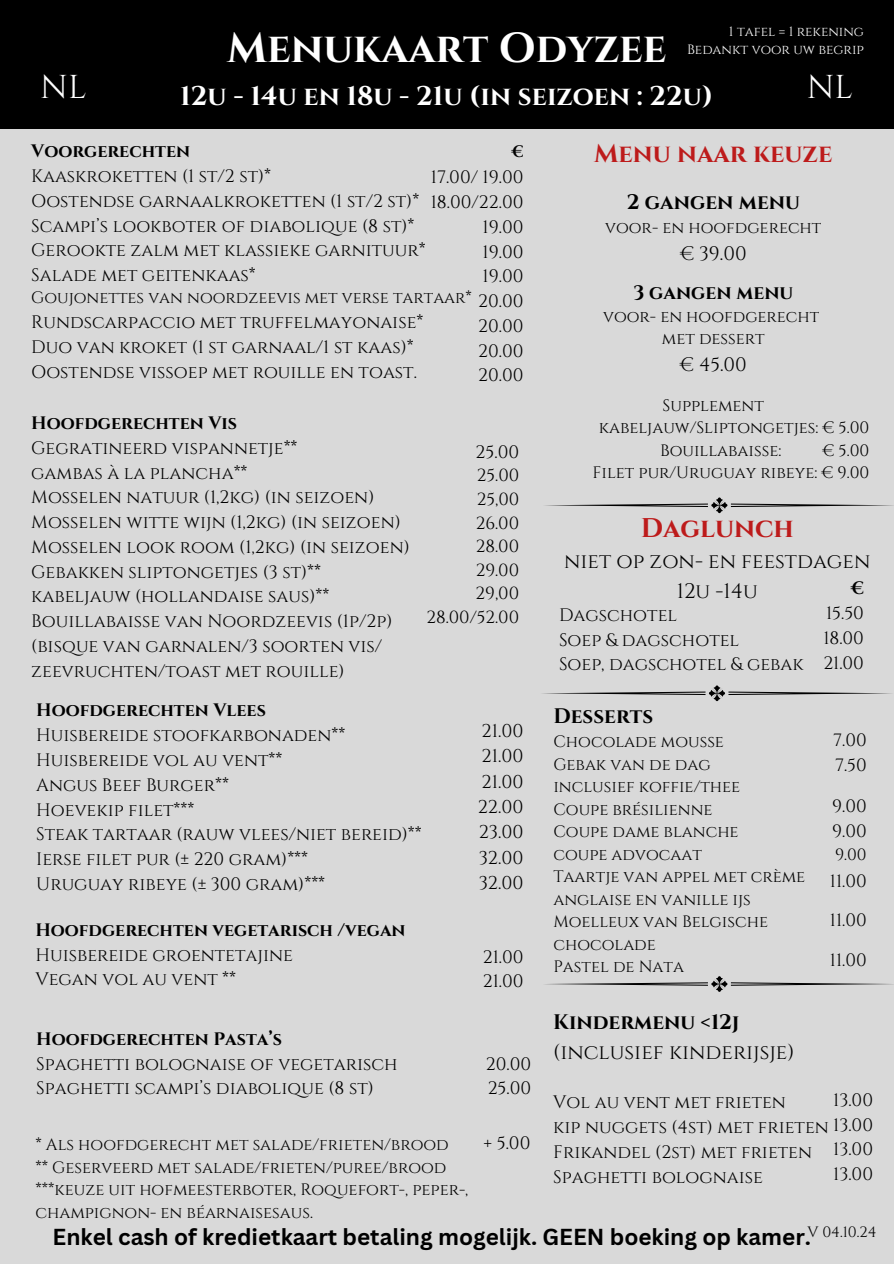
<style>
.page{position:relative;width:894px;height:1264px;background:#fff}
.page>*{position:absolute;margin:0;border:0;box-sizing:border-box;transform-origin:0 0}
.t1{font:700 42px "Cinzel";color:#fff}
.t2{font:33px "Cinzel";color:#fff}
.t3{font:700 27px "Cinzel";color:#fff}
.t4{font:700 27px "Cinzel";color:#bd1b1b}
.t5{font:700 25.5px "Cinzel";color:#bd1b1b}
.t6{font:700 22.5px "Canva Sans";color:#000}
.t7{font:21px/29.2px "Cinzel";color:#000;text-align:center}
.t8{font:700 21px "Cinzel";color:#000}
.t9{font:19.5px "Cinzel";color:#000}
.t10{font:700 19.5px "Cinzel";color:#000}
.t11{font:18.45px/25.3px "Cinzel";color:#000;text-align:justify}
.t12{font:18px/24.8px "Cinzel";color:#000}
.t13{font:700 18px "Cinzel";color:#000}
.t14{font:17.85px/24.9px "Cinzel";color:#000}
.t15{font:17.55px/23.7px "Cinzel";color:#000;text-align:right}
.t16{font:700 16.65px "Cinzel";color:#000}
.t17{font:16.5px/22.5px "Cinzel";color:#000}
.t18{font:16.35px "Cinzel";color:#000}
.t19{font:15px "Cinzel";color:#000}
.t20{font:13.5px "Cinzel";color:#fff}
.s1{font-weight:700}
</style>
<div class="page">
<div style="left:0;top:0;width:893px;height:1263px;background:#d9d9d9"></div>
<div style="left:0;top:0;width:893px;height:129px;background:#000"></div>
<svg style="left:545px;top:497px;width:348px;height:16px"></svg>
<svg style="left:542px;top:685px;width:350px;height:16px"></svg>
<svg style="left:545px;top:976px;width:348px;height:15px"></svg>
<h5 class="t20" style="left:728px;top:23px;width:136px">1 tafel = 1 rekening</h5>
<p class="t20" style="left:686px;top:41px;width:178px">Bedankt voor uw begrip</p>
<h2 class="t1" style="left:227px;top:21px;width:441px">Menukaart Odyzee</h2>
<h2 class="t3" style="left:180px;top:79px;width:534px">12u - 14u en 18u - 21u (in seizoen : 22u)</h2>
<p class="t13" style="left:31px;top:140px;width:160px">Voorgerechten</p>
<p class="t12" style="left:31px;top:164px;width:241px">Kaaskroketten (1 st/2 st)*</p>
<h1 class="t12" style="left:31px;top:189px;width:389px">Oostendse garnaalkroketten (1 st/2 st)*</h1>
<p class="t12" style="left:31px;top:214px;width:384px">Scampi’s lookboter of diabolique (8 st)*</p>
<p class="t12" style="left:31px;top:239px;width:396px">Gerookte zalm met klassieke garnituur*</p>
<p class="t12" style="left:31px;top:263px;width:226px">Salade met geitenkaas*</p>
<p class="t17" style="left:31px;top:286px;width:442px">Goujonettes van noordzeevis met verse tartaar*</p>
<p class="t12" style="left:31px;top:311px;width:393px">Rundscarpaccio met truffelmayonaise*</p>
<p class="t12" style="left:31px;top:335px;width:384px">Duo van kroket (1 st garnaal/1 st kaas)*</p>
<p class="t12" style="left:31px;top:360px;width:387px">Oostendse vissoep met rouille en toast.</p>
<p class="t12" style="left:31px;top:411px;width:380px"><span class="s1">Hoofdgerechten Vis<br></span>Gegratineerd vispannetje**<br>gambas à la plancha**<br>Mosselen natuur (1,2kg) (in seizoen)<br>Mosselen witte wijn (1,2kg) (in seizoen)<br>Mosselen look room (1,2kg) (in seizoen)<br>Gebakken sliptongetjes (3 st)** kabeljauw (hollandaise saus)** Bouillabaisse van Noordzeevis (1p/2p) (bisque van garnalen/3 soorten vis/ zeevruchten/toast met rouille)</p>
<h4 class="t2" style="left:40px;top:66px;width:48px">NL</h4>
<h5 class="t2" style="left:806px;top:66px;width:48px">NL</h5>
<p class="t5" style="left:594px;top:137px;width:239px">Menu naar keuze</p>
<h5 class="t8" style="left:626px;top:189px;width:175px">2 gangen menu</h5>
<h5 class="t17" style="left:605px;top:217px;width:218px">voor- en hoofdgerecht</h5>
<h5 class="t9" style="left:679px;top:241px;width:68px">€ 39.00</h5>
<h2 class="t10" style="left:633px;top:280px;width:161px">3 gangen menu</h2>
<p class="t17" style="left:603px;top:306px;width:218px">voor- en hoofdgerecht</p>
<p class="t17" style="left:661px;top:328px;width:104px">met dessert</p>
<p class="t9" style="left:679px;top:352px;width:68px">€ 45.00</p>
<p class="t17" style="left:662px;top:394px;width:103px">Supplement</p>
<p class="t17" style="left:659px;top:417px;width:211px;text-indent:-61px">kabeljauw/Sliptongetjes: € 5.00<br>Bouillabaisse:</p>
<p class="t16" style="left:511px;top:141px;width:13px">€</p>
<p class="t12" style="left:430px;top:165px;width:94px;text-align:right">17.00/ 19.00<br>18.00/22.00<br>19.00<br>19.00<br>19.00<br>20.00<br>20.00<br>20.00<br>20.00</p>
<p class="t17" style="left:822px;top:439px;width:49px">€ 5.00</p>
<p class="t17" style="left:592px;top:462px;width:278px">Filet pur/Uruguay ribeye: € 9.00</p>
<p class="t12" style="left:475px;top:440px;width:45px">25.00</p>
<p class="t15" style="left:426px;top:464px;width:94px">25.00<br>25,00<br>26.00<br>28.00<br>29.00<br>29,00<br>28.00/52.00</p>
<p class="t4" style="left:640px;top:510px;width:154px">Daglunch</p>
<p class="t7" style="left:564px;top:547px;width:307px">niet op zon- en feestdagen<br>12u -14u</p>
<h4 class="t12" style="left:559px;top:603px;width:246px">Dagschotel<br>Soep &amp; dagschotel<br>Soep, dagschotel &amp; gebak</h4>
<h5 class="t12" style="left:823px;top:576px;width:42px;text-align:justify;text-indent:28px"><span class="s1">€ </span>15.50<br>18.00<br>21.00</h5>
<h1 class="t12" style="left:36px;top:698px;width:387px"><span class="s1">Hoofdgerechten Vlees<br></span>Huisbereide stoofkarbonaden**<br>Huisbereide vol au vent**<br>Angus Beef Burger**<br>Hoevekip filet***<br>Steak tartaar (rauw vlees/niet bereid)**<br>Ierse filet pur (± 220 gram)***<br>Uruguay ribeye (± 300 gram)***</h1>
<p class="t12" style="left:35px;top:918px;width:371px"><span class="s1">Hoofdgerechten vegetarisch /vegan<br></span>Huisbereide groentetajine<br>Vegan vol au vent **</p>
<p class="t11" style="left:477px;top:718px;width:47px">21.00<br>21.00<br>21.00<br>22.00<br>23.00<br>32.00<br>32.00</p>
<p class="t12" style="left:482px;top:944px;width:42px">21.00<br>21.00</p>
<p class="t8" style="left:553px;top:703px;width:101px">Desserts</p>
<p class="t17" style="left:553px;top:730px;width:172px">Chocolade mousse</p>
<p class="t17" style="left:553px;top:753px;width:159px">Gebak van de dag</p>
<p class="t17" style="left:553px;top:775px;width:188px">inclusief koffie/thee</p>
<p class="t17" style="left:553px;top:798px;width:161px">Coupe brésilienne</p>
<p class="t17" style="left:553px;top:820px;width:187px">Coupe dame blanche</p>
<p class="t17" style="left:553px;top:843px;width:150px">coupe advocaat</p>
<p class="t17" style="left:553px;top:865px;width:253px">Taartje van appel met crème anglaise en vanille ijs</p>
<h5 class="t17" style="left:553px;top:910px;width:216px">Moelleux van Belgische chocolade</h5>
<h5 class="t17" style="left:553px;top:955px;width:132px">Pastel de Nata</h5>
<h5 class="t14" style="left:833px;top:727px;width:35px">7.00<br>7.50</h5>
<h5 class="t14" style="left:832px;top:794px;width:36px">9.00<br>9.00</h5>
<h5 class="t18" style="left:834px;top:844px;width:33px">9.00</h5>
<h5 class="t14" style="left:829px;top:869px;width:38px">11.00</h5>
<h5 class="t14" style="left:829px;top:908px;width:38px">11.00</h5>
<h5 class="t14" style="left:829px;top:947px;width:38px">11.00</h5>
<h5 class="t7" style="left:553px;top:1008px;width:243px;text-align:left"><span class="s1">Kindermenu &lt;12j </span>(inclusief kinderijsje)</h5>
<p class="t12" style="left:553px;top:1090px;width:277px">Vol au vent met frieten<br>kip nuggets (4st) met frieten<br>Frikandel (2st) met frieten<br>Spaghetti bolognaise</p>
<p class="t12" style="left:832px;top:1087px;width:41px;text-align:justify">13.00<br>13.00<br>13.00<br>13.00</p>
<h5 class="t12" style="left:36px;top:1027px;width:363px"><span class="s1">Hoofdgerechten Pasta’s<br></span>Spaghetti bolognaise of vegetarisch<br>Spaghetti scampi’s diabolique (8 st)</h5>
<p class="t12" style="left:486px;top:1051px;width:47px">20.00<br>25.00</p>
<h5 class="t17" style="left:35px;top:1134px;width:414px">* Als hoofdgerecht met salade/frieten/brood</h5>
<h5 class="t12" style="left:483px;top:1131px;width:48px">+ 5.00</h5>
<h5 class="t17" style="left:35px;top:1156px;width:412px">** Geserveerd met salade/frieten/puree/brood</h5>
<p class="t17" style="left:35px;top:1179px;width:434px">***keuze uit hofmeesterboter, Roquefort-, peper-, champignon- en béarnaisesaus.</p>
<p class="t6" style="left:53px;top:1220px;width:759px">Enkel cash of kredietkaart betaling mogelijk. GEEN boeking op kamer.</p>
<h5 class="t19" style="left:807px;top:1222px;width:71px">V 04.10.24</h5>
</div>
